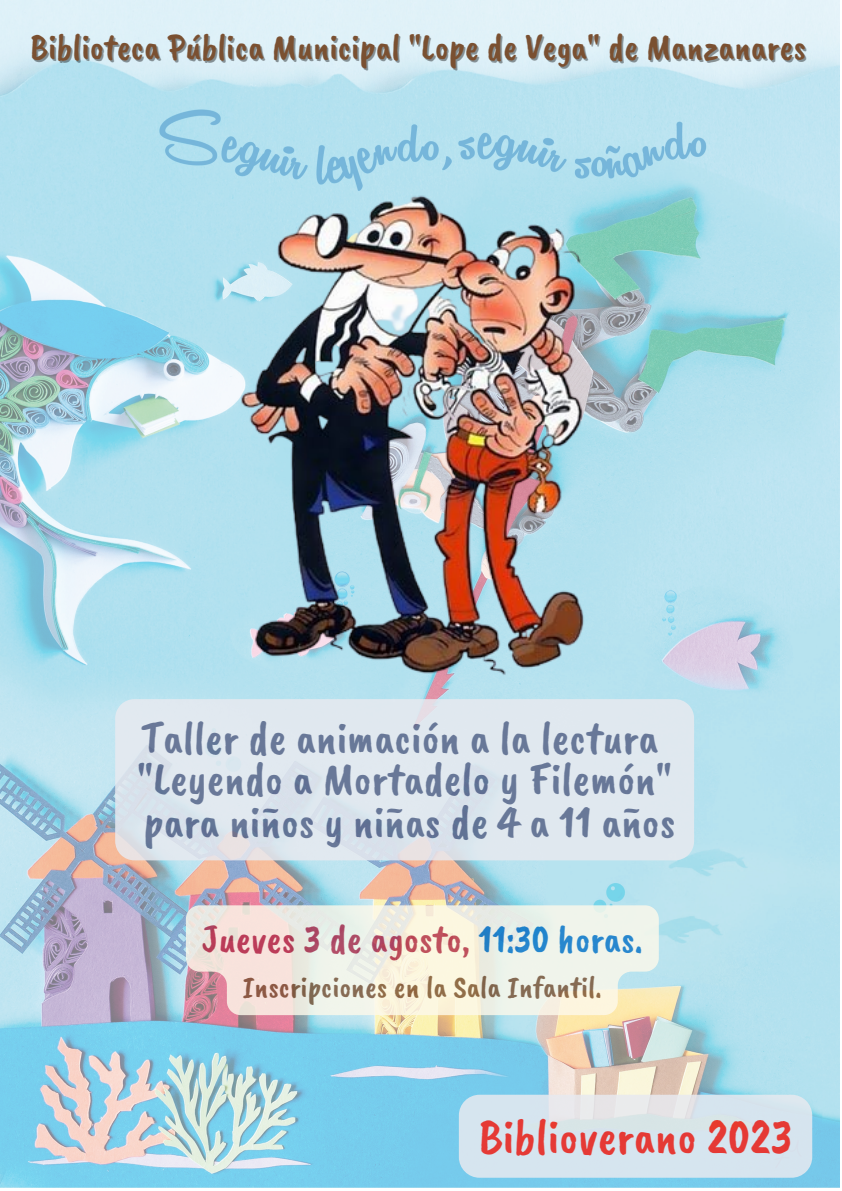
<style>
.page{position:relative;width:842px;height:1191px;background:#fff}
.page>*{position:absolute;margin:0;border:0;box-sizing:border-box;transform-origin:0 0}
.t1{font:50px "Caveat Brush";color:#fa2015}
.t2{font:46.4px/42.2px "Caveat Brush";color:#5a6589}
.t3{font:40px "Caveat Brush";color:#b22d4a}
.t4{font:37px "Caveat Brush";color:#7a5031}
.t5{font:31px "Caveat Brush";color:#7a5031}
.s1{color:#0873c7}
</style>
<div class="page">
<img style="left:0;top:0;width:840px;height:1187px">
<img style="left:221px;top:155px;width:399px;height:542px">
<svg style="left:115px;top:699px;width:579px;height:161px;background:#dee6ee"></svg>
<svg style="left:186px;top:905px;width:473px;height:109px;background:#efeae0"></svg>
<svg style="left:459px;top:1094px;width:353px;height:83px;background:#d7e4ed"></svg>
<p class="t4" style="left:30px;top:24px;width:777px">Biblioteca Pública Municipal "Lope de Vega" de Manzanares</p>
<p class="t2" style="left:137px;top:716px;width:540px">Taller de animación a la lectura "Leyendo a Mortadelo y Filemón" para niños y niñas de 4 a 11 años</p>
<p class="t3" style="left:202px;top:913px;width:442px">Jueves 3 de agosto, <span class="s1">11:30 horas.</span></p>
<p class="t5" style="left:243px;top:967px;width:360px">Inscripciones en la Sala Infantil.</p>
<p class="t1" style="left:479px;top:1104px;width:315px">Biblioverano 2023</p>
</div>
